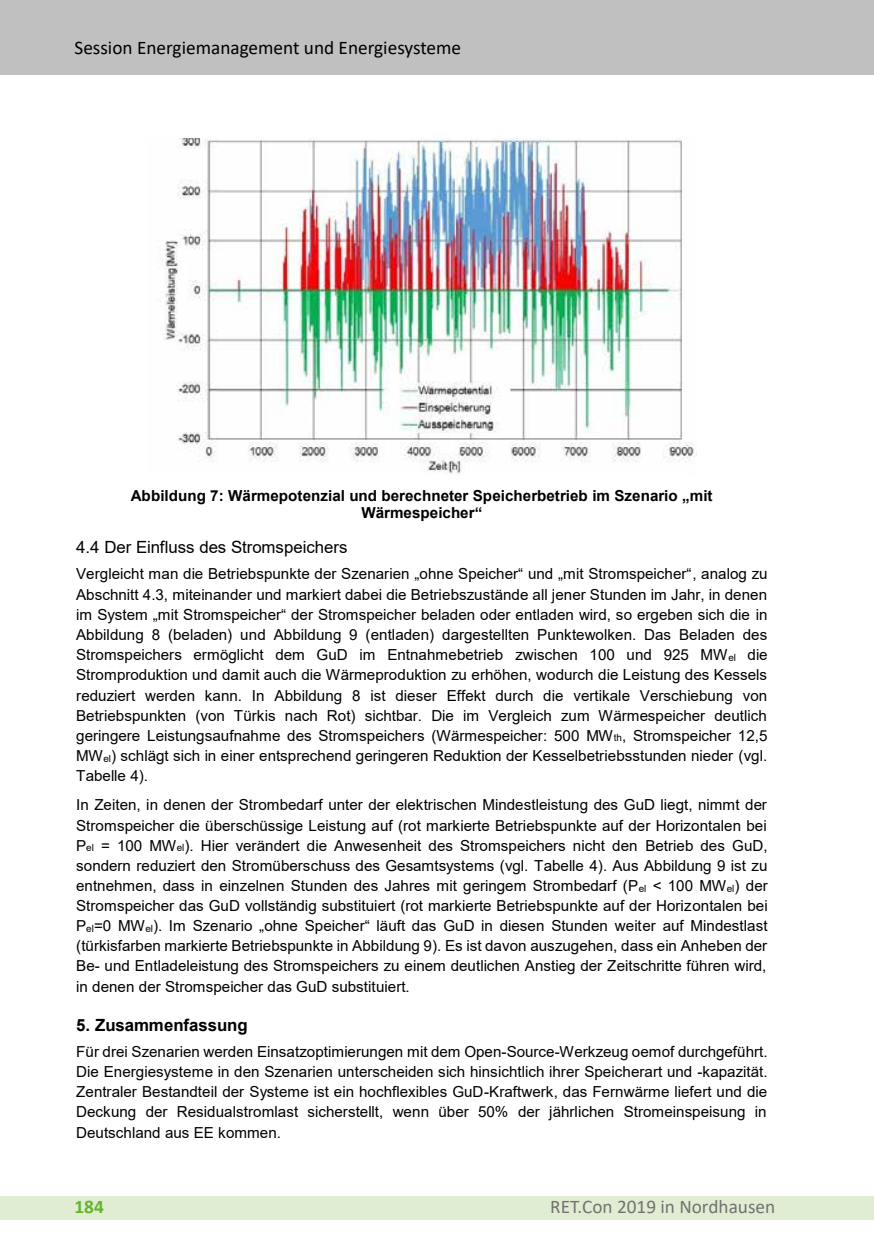
<style>
.page{position:relative;width:874px;height:1241px;background:#fff}
.page>*{position:absolute;margin:0;border:0;box-sizing:border-box;transform-origin:0 0}
.t1{font:19.25px "Calibri";color:#000}
.t2{font:19.25px "Calibri";color:#727271}
.t3{font:700 19.25px "Calibri";color:#65b32e}
.t4{font:16.8px "Arial";color:#000}
.t5{font:700 16.8px "Arial";color:#000}
.t6{font:15.22px/20.1px "Arial";color:#000;text-align:justify}
.t7{font:700 15.22px/17.5px "Arial";color:#000;text-align:center}
.s1{font-size:9.8px}
</style>
<div class="page">
<div style="left:0;top:1196px;width:873px;height:23px;background:#e1edd2"></div>
<div style="left:0;top:0;width:873px;height:74px;background:#c1c0c0"></div>
<img style="left:164px;top:139px;width:532px;height:335px">
<p class="t1" style="left:74px;top:34px;width:388px">Session Energiemanagement und Energiesysteme</p>
<p class="t7" style="left:131px;top:487px;width:583px">Abbildung 7: Wärmepotenzial und berechneter Speicherbetrieb im Szenario „mit<br>Wärmespeicher“</p>
<p class="t4" style="left:76px;top:535px;width:272px">4.4 Der Einfluss des Stromspeichers</p>
<p class="t6" style="left:76px;top:564px;width:692px">Vergleicht man die Betriebspunkte der Szenarien „ohne Speicher“ und „mit Stromspeicher“, analog zu Abschnitt 4.3, miteinander und markiert dabei die Betriebszustände all jener Stunden im Jahr, in denen im System „mit Stromspeicher“ der Stromspeicher beladen oder entladen wird, so ergeben sich die in Abbildung 8 (beladen) und Abbildung 9 (entladen) dargestellten Punktewolken. Das Beladen des Stromspeichers ermöglicht dem GuD im Entnahmebetrieb zwischen 100 und 925 MW<span class="s1">el</span> die Stromproduktion und damit auch die Wärmeproduktion zu erhöhen, wodurch die Leistung des Kessels reduziert werden kann. In Abbildung 8 ist dieser Effekt durch die vertikale Verschiebung von Betriebspunkten (von Türkis nach Rot) sichtbar. Die im Vergleich zum Wärmespeicher deutlich geringere Leistungsaufnahme des Stromspeichers (Wärmespeicher: 500 MW<span class="s1">th</span>, Stromspeicher 12,5<br>MW<span class="s1">el</span>) schlägt sich in einer entsprechend geringeren Reduktion der Kesselbetriebsstunden nieder (vgl.<br>Tabelle 4).</p>
<p class="t6" style="left:76px;top:794px;width:692px">In Zeiten, in denen der Strombedarf unter der elektrischen Mindestleistung des GuD liegt, nimmt der Stromspeicher die überschüssige Leistung auf (rot markierte Betriebspunkte auf der Horizontalen bei P<span class="s1">el</span> = 100 MW<span class="s1">el</span>). Hier verändert die Anwesenheit des Stromspeichers nicht den Betrieb des GuD, sondern reduziert den Stromüberschuss des Gesamtsystems (vgl. Tabelle 4). Aus Abbildung 9 ist zu entnehmen, dass in einzelnen Stunden des Jahres mit geringem Strombedarf (P<span class="s1">el</span> &lt; 100 MW<span class="s1">el</span>) der Stromspeicher das GuD vollständig substituiert (rot markierte Betriebspunkte auf der Horizontalen bei P<span class="s1">el</span>=0 MW<span class="s1">el</span>). Im Szenario „ohne Speicher“ läuft das GuD in diesen Stunden weiter auf Mindestlast (türkisfarben markierte Betriebspunkte in Abbildung 9). Es ist davon auszugehen, dass ein Anheben der Be- und Entladeleistung des Stromspeichers zu einem deutlichen Anstieg der Zeitschritte führen wird, in denen der Stromspeicher das GuD substituiert.</p>
<p class="t5" style="left:76px;top:1013px;width:173px">5. Zusammenfassung</p>
<p class="t6" style="left:76px;top:1041px;width:692px">Für drei Szenarien werden Einsatzoptimierungen mit dem Open-Source-Werkzeug oemof durchgeführt.<br>Die Energiesysteme in den Szenarien unterscheiden sich hinsichtlich ihrer Speicherart und -kapazität.<br>Zentraler Bestandteil der Systeme ist ein hochflexibles GuD-Kraftwerk, das Fernwärme liefert und die Deckung der Residualstromlast sicherstellt, wenn über 50% der jährlichen Stromeinspeisung in Deutschland aus EE kommen.</p>
<p class="t3" style="left:74px;top:1192px;width:31px">184</p>
<p class="t2" style="left:550px;top:1193px;width:226px">RET.Con 2019 in Nordhausen</p>
</div>
